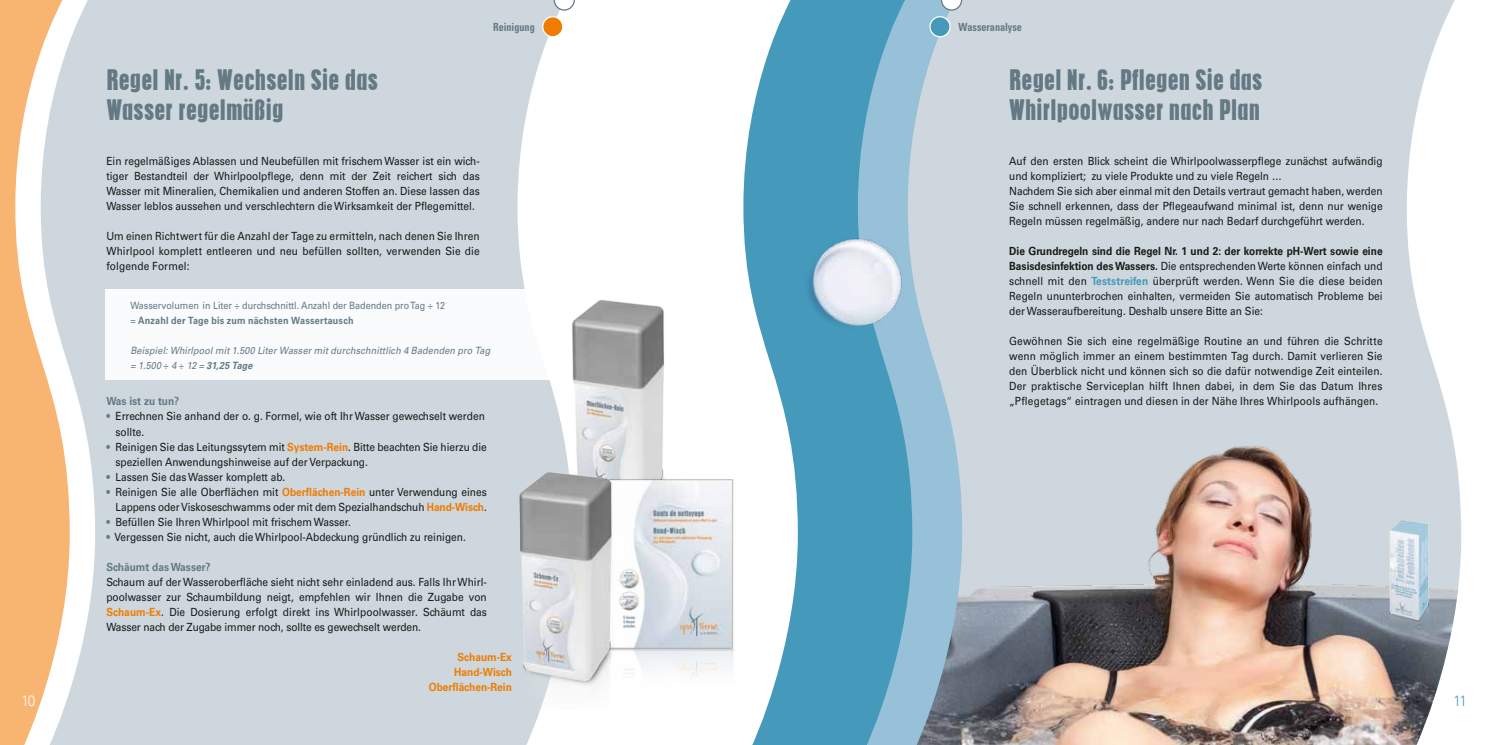
<style>
.page{position:relative;width:1489px;height:745px;background:#fff}
.page>*{position:absolute;margin:0;border:0;box-sizing:border-box;transform-origin:0 0}
.t1{font:25px/30px "Cupido";letter-spacing:.01em;color:#647984;scale:.9 1}
.t2{font:300 15px "Univers LT Std";color:#fff;scale:.9 1}
.t3{font:300 15px "Univers LT Std";color:#4599ba;scale:.9 1}
.t4{font:11.25px/15px "Univers LT Std";color:#1a1a18;text-align:justify;scale:.9 1}
.t5{font:700 11.25px/15px "Univers LT Std";color:#ef7c00;text-align:right;scale:.9 1}
.t6{font:700 11.25px "Univers LT Std";color:#647984;scale:.9 1}
.t7{font:700 condensed 11.25px "Univers LT Std";color:#647984;scale:.9 1}
.t8{font:10px/15px "Univers LT Std";color:#647984;scale:.9 1}
.t9{font:italic 10px/15px "Univers LT Std";letter-spacing:.015em;color:#647984;scale:.9 1}
.s1{font-weight:700}
.s2{font-style:normal}
.s3{color:#647984}
.s4{font-weight:700;color:#ef7c00}
.s5{font-weight:700;color:#4599ba}
</style>
<div class="page">
<svg style="left:962px;top:0;width:493px;height:385px;fill:#cdd7dd"></svg>
<img style="left:962px;top:385px;width:498px;height:359px">
<svg style="left:912px;top:0;width:50px;height:744px;fill:#96c1d8"></svg>
<svg style="left:797px;top:0;width:115px;height:744px;fill:#4599ba"></svg>
<svg style="left:743px;top:0;width:54px;height:744px"></svg>
<div style="left:95px;top:0;width:473px;height:744px;background:#cdd7dd"></div>
<svg style="left:70px;top:0;width:25px;height:744px;fill:#cdd7dd"></svg>
<svg style="left:0;top:0;width:70px;height:744px;fill:#f8b471"></svg>
<img style="left:572px;top:300px;width:92px;height:170px">
<img style="left:1363px;top:501px;width:91px;height:147px">
<div style="left:542px;top:17px;width:20px;height:20px;background:#ef7c00;border-radius:50%"></div>
<div style="left:542px;top:16px;width:21px;height:21px;border:1px solid #fff;border-radius:50%"></div>
<svg style="left:553px;top:0;width:22px;height:11px"></svg>
<div style="left:930px;top:17px;width:20px;height:20px;background:#4599ba;border-radius:50%"></div>
<div style="left:929px;top:16px;width:21px;height:21px;border:1px solid #fff;border-radius:50%"></div>
<svg style="left:940px;top:0;width:22px;height:11px"></svg>
<div style="left:106px;top:289px;width:450px;height:91px;background:#f9fbfc"></div>
<img style="left:775px;top:209px;width:158px;height:152px">
<img style="left:632px;top:470px;width:119px;height:222px">
<img style="left:512px;top:461px;width:120px;height:248px">
<p class="t7" style="left:493px;top:20px;width:48px">Reinigung</p>
<p class="t7" style="left:958px;top:20px;width:72px">Wasseranalyse</p>
<h1 class="t1" style="left:106px;top:63px;width:303px">Regel Nr. 5: Wechseln Sie das<br>Wasser regelmäßig</h1>
<h1 class="t1" style="left:1009px;top:63px;width:283px">Regel Nr. 6: Pflegen Sie das<br>Whirlpoolwasser nach Plan</h1>
<p class="t4" style="left:106px;top:154px;width:416px">Ein regelmäßiges Ablassen und Neubefüllen mit frischem Wasser ist ein wich&shy;tiger Bestandteil der Whirlpoolpflege, denn mit der Zeit reichert sich das Wasser mit Mineralien, Chemikalien und anderen Stoffen an. Diese lassen das Wasser leblos aussehen und verschlechtern die Wirksamkeit der Pflegemittel.</p>
<p class="t4" style="left:106px;top:229px;width:416px">Um einen Richtwert für die Anzahl der Tage zu ermitteln, nach denen Sie Ihren Whirlpool komplett entleeren und neu befüllen sollten, verwenden Sie die folgende Formel:</p>
<p class="t8" style="left:130px;top:297px;width:351px">Wasservolumen in Liter ÷ durchschnittl. Anzahl der Badenden pro Tag ÷ 12 = <span class="s1">Anzahl der Tage bis zum nächsten Wassertausch</span></p>
<p class="t9" style="left:130px;top:342px;width:401px">Beispiel: Whirlpool mit 1.500 Liter Wasser mit durchschnittlich 4 Badenden pro Tag = 1.500 <span class="s2">÷</span> 4 <span class="s2">÷</span> 12 = <span class="s1">31,25 Tage</span></p>
<p class="t6" style="left:106px;top:394px;width:83px">Was ist zu tun?</p>
<p class="t4" style="left:115px;top:409px;width:412px;text-indent:-9px"><span class="s3">•</span> Errechnen Sie anhand der o. g. Formel, wie oft Ihr Wasser gewechselt werden sollte.</p>
<p class="t4" style="left:115px;top:439px;width:414px;text-indent:-9px"><span class="s3">•</span> Reinigen Sie das Leitungssytem mit <span class="s4">System-Rein</span>. Bitte beachten Sie hierzu die speziellen Anwendungshinweise auf der Verpackung.</p>
<p class="t4" style="left:106px;top:469px;width:200px"><span class="s3">•</span> Lassen Sie das Wasser komplett ab.</p>
<p class="t4" style="left:106px;top:484px;width:424px;text-align:right"><span class="s3">•</span> Reinigen Sie alle Oberflächen mit <span class="s4">Oberflächen-Rein</span> unter Verwendung eines<br>Lappens oder Viskoseschwamms oder mit dem Spezialhandschuh <span class="s4">Hand-Wisch</span>.</p>
<p class="t4" style="left:106px;top:514px;width:273px"><span class="s3">•</span> Befüllen Sie Ihren Whirlpool mit frischem Wasser.</p>
<p class="t4" style="left:106px;top:529px;width:401px"><span class="s3">•</span> Vergessen Sie nicht, auch die Whirlpool-Abdeckung gründlich zu reinigen.</p>
<p class="t6" style="left:106px;top:559px;width:117px">Schäumt das Wasser?</p>
<p class="t4" style="left:106px;top:574px;width:424px">Schaum auf der Wasseroberfläche sieht nicht sehr einladend aus. Falls Ihr Whirl&shy;poolwasser zur Schaumbildung neigt, empfehlen wir Ihnen die Zugabe von <span class="s4">Schaum-Ex</span>. Die Dosierung erfolgt direkt ins Whirlpoolwasser. Schäumt das Wasser nach der Zugabe immer noch, sollte es gewechselt werden.</p>
<p class="t5" style="left:429px;top:649px;width:94px">Schaum-Ex<br>Hand-Wisch<br>Oberflächen-Rein</p>
<p class="t4" style="left:1009px;top:154px;width:416px;text-align:left">Auf den ersten Blick scheint die Whirlpoolwasserpflege zunächst aufwändig und kompliziert; zu viele Produkte und zu viele Regeln …<br>Nachdem Sie sich aber einmal mit den Details vertraut gemacht haben, werden Sie schnell erkennen, dass der Pflegeaufwand minimal ist, denn nur wenige Regeln müssen regelmäßig, andere nur nach Bedarf durchgeführt werden.</p>
<p class="t4" style="left:1009px;top:244px;width:416px"><span class="s1">Die Grundregeln sind die Regel Nr. 1 und 2: der korrekte pH-Wert sowie eine Basisdesinfektion des Wassers.</span> Die entsprechenden Werte können einfach und schnell mit den <span class="s5">Teststreifen</span> überprüft werden. Wenn Sie die diese beiden Regeln ununterbrochen einhalten, vermeiden Sie automatisch Probleme bei der Wasseraufbereitung. Deshalb unsere Bitte an Sie:</p>
<p class="t4" style="left:1009px;top:334px;width:416px">Gewöhnen Sie sich eine regelmäßige Routine an und führen die Schritte wenn möglich immer an einem bestimmten Tag durch. Damit verlieren Sie den Überblick nicht und können sich so die dafür notwendige Zeit einteilen.<br>Der praktische Serviceplan hilft Ihnen dabei, in dem Sie das Datum Ihres „Pflegetags“ eintragen und diesen in der Nähe Ihres Whirlpools aufhängen.</p>
<h2 class="t2" style="left:21px;top:691px;width:17px">10</h2>
<h2 class="t3" style="left:1453px;top:691px;width:16px">11</h2>
</div>
